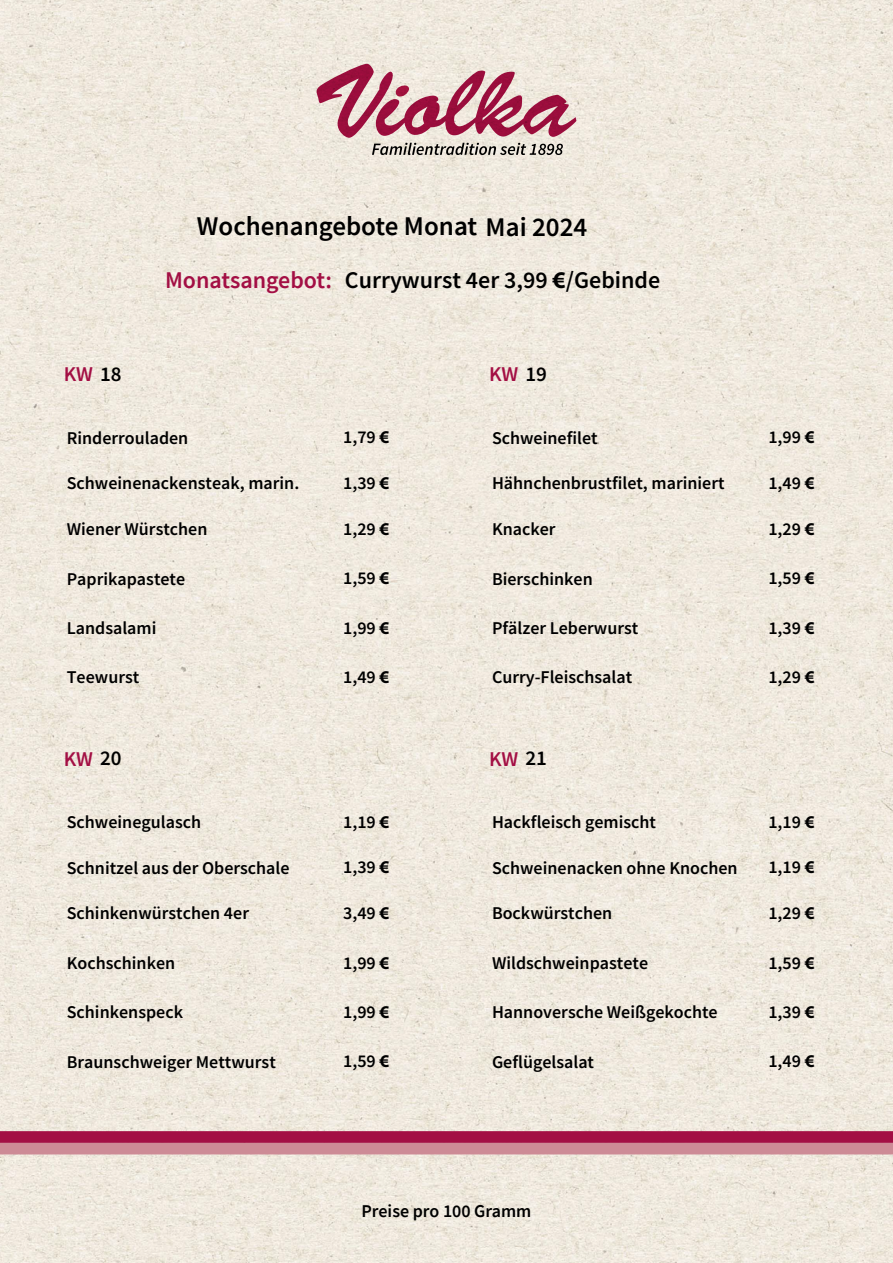
<style>
.page{position:relative;width:893px;height:1263px;background:#fff}
.page>*{position:absolute;margin:0;border:0;box-sizing:border-box;transform-origin:0 0}
.t1{font:600 27px "Source Sans Pro";color:#000}
.t2{font:600 24px "Source Sans Pro";color:#000}
.t3{font:600 24px "Source Sans Pro";color:#a30f44}
.t4{font:600 21px "Source Sans Pro";letter-spacing:-.005em;color:#a30f44}
.t5{font:600 18px "Source Sans Pro";color:#000}
.s1{font-family:"Myriad Pro";font-weight:700}
.s2{color:#000}
</style>
<div class="page">
<img style="left:0;top:0;width:893px;height:1263px">
<div style="left:0;top:1143px;width:893px;height:11px;background:#cd8b96"></div>
<div style="left:0;top:1131px;width:893px;height:12px;background:#a30f44"></div>
<svg style="left:317px;top:64px;width:259px;height:91px;background:#cc9da4"></svg>
<h1 class="t1" style="left:197px;top:208px;width:392px">Wochenangebote Monat Mai 2024</h1>
<h2 class="t3" style="left:165px;top:264px;width:168px">Monatsangebot:</h2>
<h2 class="t2" style="left:345px;top:264px;width:317px">Currywurst 4er 3,99 <span class="s1">€</span>/Gebinde</h2>
<p class="t4" style="left:64px;top:361px;width:59px">KW <span class="s2">18</span></p>
<p class="t4" style="left:489px;top:361px;width:59px">KW <span class="s2">19</span></p>
<p class="t5" style="left:67px;top:426px;width:123px">Rinderrouladen</p>
<p class="t5" style="left:343px;top:426px;width:48px">1,79 <span class="s1">€</span></p>
<p class="t5" style="left:67px;top:471px;width:234px">Schweinenackensteak, marin.</p>
<p class="t5" style="left:343px;top:471px;width:48px">1,39 <span class="s1">€</span></p>
<p class="t5" style="left:67px;top:517px;width:142px">Wiener Würstchen</p>
<p class="t5" style="left:343px;top:517px;width:48px">1,29 <span class="s1">€</span></p>
<p class="t5" style="left:67px;top:567px;width:120px">Paprikapastete</p>
<p class="t5" style="left:343px;top:566px;width:48px">1,59 <span class="s1">€</span></p>
<p class="t5" style="left:67px;top:616px;width:91px">Landsalami</p>
<p class="t5" style="left:343px;top:616px;width:48px">1,99 <span class="s1">€</span></p>
<p class="t5" style="left:67px;top:665px;width:74px">Teewurst</p>
<p class="t5" style="left:343px;top:665px;width:48px">1,49 <span class="s1">€</span></p>
<p class="t5" style="left:492px;top:426px;width:107px">Schweinefilet</p>
<p class="t5" style="left:492px;top:471px;width:234px">Hähnchenbrustfilet, mariniert</p>
<p class="t5" style="left:492px;top:517px;width:65px">Knacker</p>
<p class="t5" style="left:492px;top:567px;width:102px">Bierschinken</p>
<p class="t5" style="left:492px;top:616px;width:148px">Pfälzer Leberwurst</p>
<p class="t5" style="left:492px;top:665px;width:142px">Curry-Fleischsalat</p>
<p class="t4" style="left:64px;top:745px;width:59px">KW <span class="s2">20</span></p>
<p class="t4" style="left:489px;top:745px;width:59px">KW <span class="s2">21</span></p>
<p class="t5" style="left:67px;top:810px;width:136px">Schweinegulasch</p>
<p class="t5" style="left:67px;top:856px;width:224px">Schnitzel aus der Oberschale</p>
<p class="t5" style="left:67px;top:902px;width:184px">Schinkenwürstchen 4er</p>
<p class="t5" style="left:67px;top:951px;width:110px">Kochschinken</p>
<p class="t5" style="left:67px;top:1000px;width:118px">Schinkenspeck</p>
<p class="t5" style="left:67px;top:1050px;width:211px">Braunschweiger Mettwurst</p>
<p class="t5" style="left:343px;top:810px;width:48px">1,19 <span class="s1">€</span></p>
<p class="t5" style="left:343px;top:856px;width:48px">1,39 <span class="s1">€</span></p>
<p class="t5" style="left:343px;top:901px;width:48px">3,49 <span class="s1">€</span></p>
<p class="t5" style="left:343px;top:951px;width:48px">1,99 <span class="s1">€</span></p>
<p class="t5" style="left:343px;top:1000px;width:48px">1,99 <span class="s1">€</span></p>
<p class="t5" style="left:343px;top:1050px;width:48px">1,59 <span class="s1">€</span></p>
<p class="t5" style="left:492px;top:810px;width:166px">Hackfleisch gemischt</p>
<p class="t5" style="left:492px;top:856px;width:247px">Schweinenacken ohne Knochen</p>
<p class="t5" style="left:492px;top:902px;width:122px">Bockwürstchen</p>
<p class="t5" style="left:492px;top:951px;width:158px">Wildschweinpastete</p>
<p class="t5" style="left:492px;top:1000px;width:227px">Hannoversche Weißgekochte</p>
<p class="t5" style="left:492px;top:1050px;width:104px">Geflügelsalat</p>
<p class="t5" style="left:768px;top:426px;width:48px">1,99 <span class="s1">€</span></p>
<p class="t5" style="left:768px;top:471px;width:48px">1,49 <span class="s1">€</span></p>
<p class="t5" style="left:768px;top:517px;width:48px">1,29 <span class="s1">€</span></p>
<p class="t5" style="left:768px;top:566px;width:48px">1,59 <span class="s1">€</span></p>
<p class="t5" style="left:768px;top:616px;width:48px">1,39 <span class="s1">€</span></p>
<p class="t5" style="left:768px;top:665px;width:48px">1,29 <span class="s1">€</span></p>
<p class="t5" style="left:768px;top:810px;width:48px">1,19 <span class="s1">€</span></p>
<p class="t5" style="left:768px;top:856px;width:48px">1,19 <span class="s1">€</span></p>
<p class="t5" style="left:768px;top:901px;width:48px">1,29 <span class="s1">€</span></p>
<p class="t5" style="left:768px;top:951px;width:48px">1,59 <span class="s1">€</span></p>
<p class="t5" style="left:768px;top:1000px;width:48px">1,39 <span class="s1">€</span></p>
<p class="t5" style="left:768px;top:1050px;width:48px">1,49 <span class="s1">€</span></p>
<p class="t5" style="left:361px;top:1199px;width:171px">Preise pro 100 Gramm</p>
</div>
